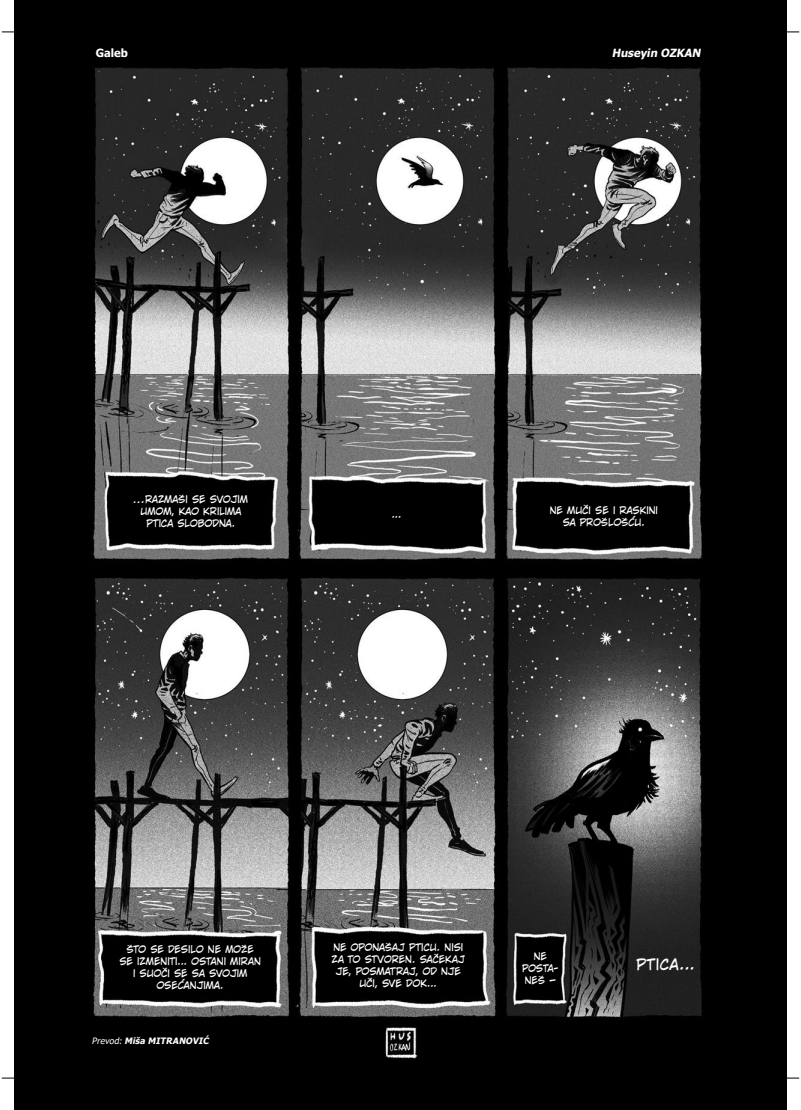
<style>
.page{position:relative;width:801px;height:1110px;background:#fff}
.page>*{position:absolute;margin:0;border:0;box-sizing:border-box;transform-origin:0 0}
.t1{font:15px "MAAP Cat Claw";letter-spacing:.045em;color:#fff}
.t2{font:italic 700 11.25px "Tahoma";color:#fff}
.t3{font:700 11.25px "Tahoma";color:#fff}
.t4{font:10px/12px "MAAP Cat Claw";letter-spacing:-.005em;color:#fff;text-align:center}
.t5{font:italic 700 8.75px "Tahoma";color:#fff}
.s1{font-weight:400}
</style>
<div class="page">
<svg style="left:2px;top:32px;width:12px;height:1px"></svg>
<svg style="left:787px;top:32px;width:12px;height:1px"></svg>
<svg style="left:2px;top:1077px;width:12px;height:1px"></svg>
<svg style="left:787px;top:1077px;width:12px;height:1px"></svg>
<img style="left:14px;top:0;width:773px;height:1109px">
<p class="t3" style="left:96px;top:45px;width:34px">Galeb</p>
<p class="t2" style="left:612px;top:45px;width:93px">Huseyin OZKAN</p>
<p class="t4" style="left:134px;top:492px;width:116px">…RAZMAŠI SE SVOJIM<br>UMOM, KAO KRILIMA<br>PTICA SLOBODNA.</p>
<p class="t4" style="left:392px;top:508px;width:11px">...</p>
<p class="t4" style="left:550px;top:503px;width:110px">NE MUČI SE I RASKINI<br>SA PROŠLOŠĆU.</p>
<p class="t4" style="left:119px;top:942px;width:143px">ŠTO SE DESILO NE MOŽE<br>SE IZMENITI... OSTANI MIRAN<br>I SUOČI SE SA SVOJIM<br>OSEĆANJIMA.</p>
<p class="t5" style="left:92px;top:1033px;width:120px"><span class="s1">Prevod:</span>Miša MITRANOVIĆ</p>
<p class="t4" style="left:331px;top:940px;width:135px">NE OPONAŠAJ PTICU. NISI<br>ZA TO STVOREN. SAČEKAJ<br>JE, POSMATRAJ, OD NJE<br>UČI, SVE DOK...</p>
<p class="t4" style="left:522px;top:949px;width:38px">NE<br>POSTA-<br>NEŠ —</p>
<h1 class="t1" style="left:636px;top:954px;width:60px">PTICA...</h1>
</div>
